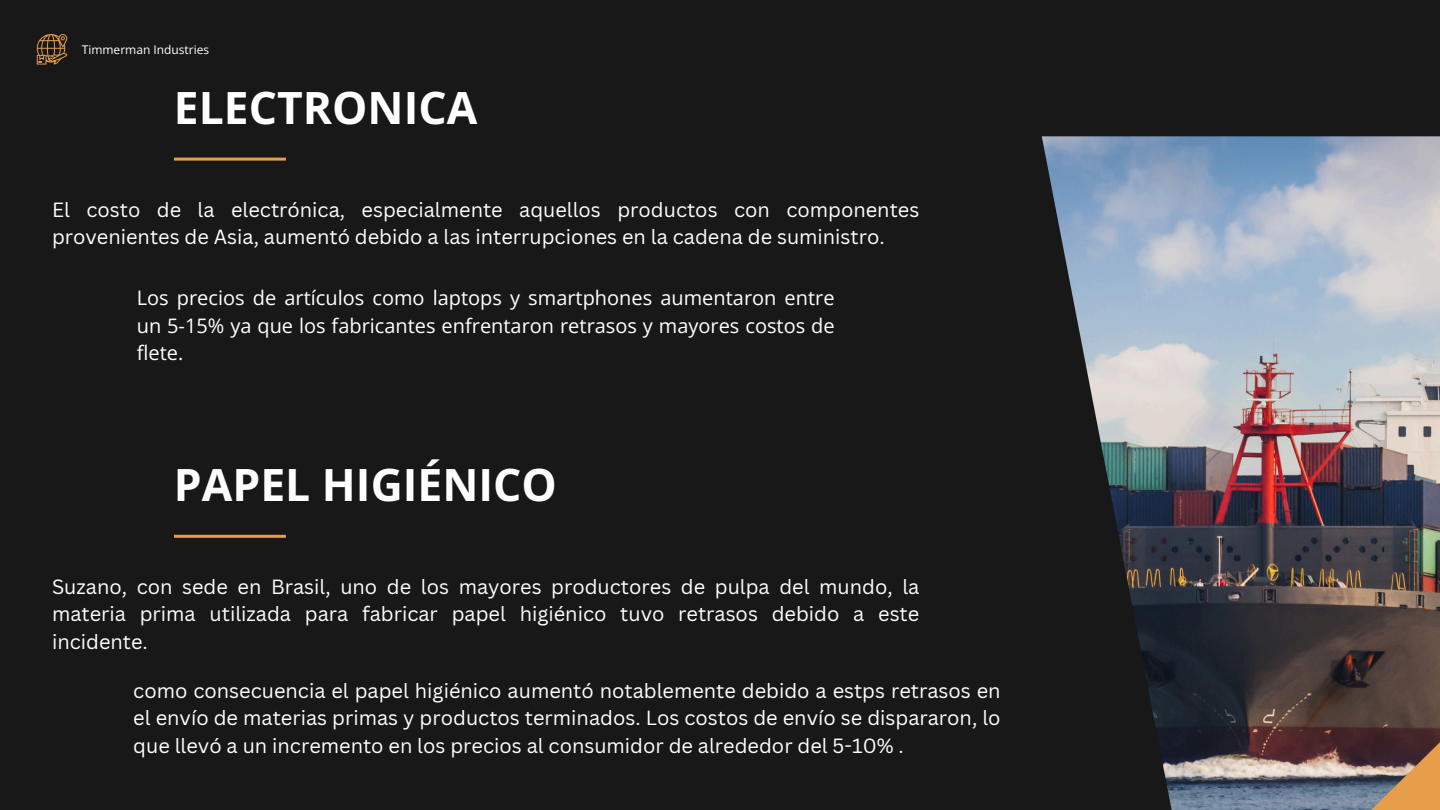
<style>
.page{position:relative;width:1440px;height:810px;background:#191818}
.page>*{position:absolute;margin:0;border:0;box-sizing:border-box;transform-origin:0 0}
.t1{font:700 44.4px "Open Sans";color:#fff}
.t2{font:20px/27.8px "Canva Sans";color:#fff;text-align:justify}
.t3{font:20px/27.8px "Open Sans";color:#fff;text-align:justify}
.t4{font:12px "Open Sans";color:#fff}
</style>
<div class="page">
<svg style="left:37px;top:34px;width:30px;height:31px"></svg>
<img style="left:1042px;top:136px;width:398px;height:674px">
<svg style="left:1370px;top:741px;width:70px;height:69px;background:#9d734e"></svg>
<hr style="left:174px;top:158px;width:112px;height:3px;background:#e69e4a">
<hr style="left:174px;top:535px;width:112px;height:3px;background:#e69e4a">
<p class="t4" style="left:82px;top:41px;width:129px">Timmerman Industries</p>
<p class="t1" style="left:174px;top:76px;width:305px">ELECTRONICA</p>
<h2 class="t2" style="left:52px;top:195px;width:869px">El costo de la electrónica, especialmente aquellos productos con componentes provenientes de Asia, aumentó debido a las interrupciones en la cadena de suministro.</h2>
<h1 class="t3" style="left:137px;top:283px;width:699px">Los precios de artículos como laptops y smartphones aumentaron entre un 5-15% ya que los fabricantes enfrentaron retrasos y mayores costos de flete.</h1>
<h2 class="t1" style="left:174px;top:453px;width:384px">PAPEL HIGIÉNICO</h2>
<h2 class="t2" style="left:52px;top:572px;width:869px">Suzano, con sede en Brasil, uno de los mayores productores de pulpa del mundo, la materia prima utilizada para fabricar papel higiénico tuvo retrasos debido a este incidente.</h2>
<h1 class="t2" style="left:133px;top:676px;width:869px">como consecuencia el papel higiénico aumentó notablemente debido a estps retrasos en el envío de materias primas y productos terminados. Los costos de envío se dispararon, lo que llevó a un incremento en los precios al consumidor de alrededor del 5-10% .</h1>
</div>
